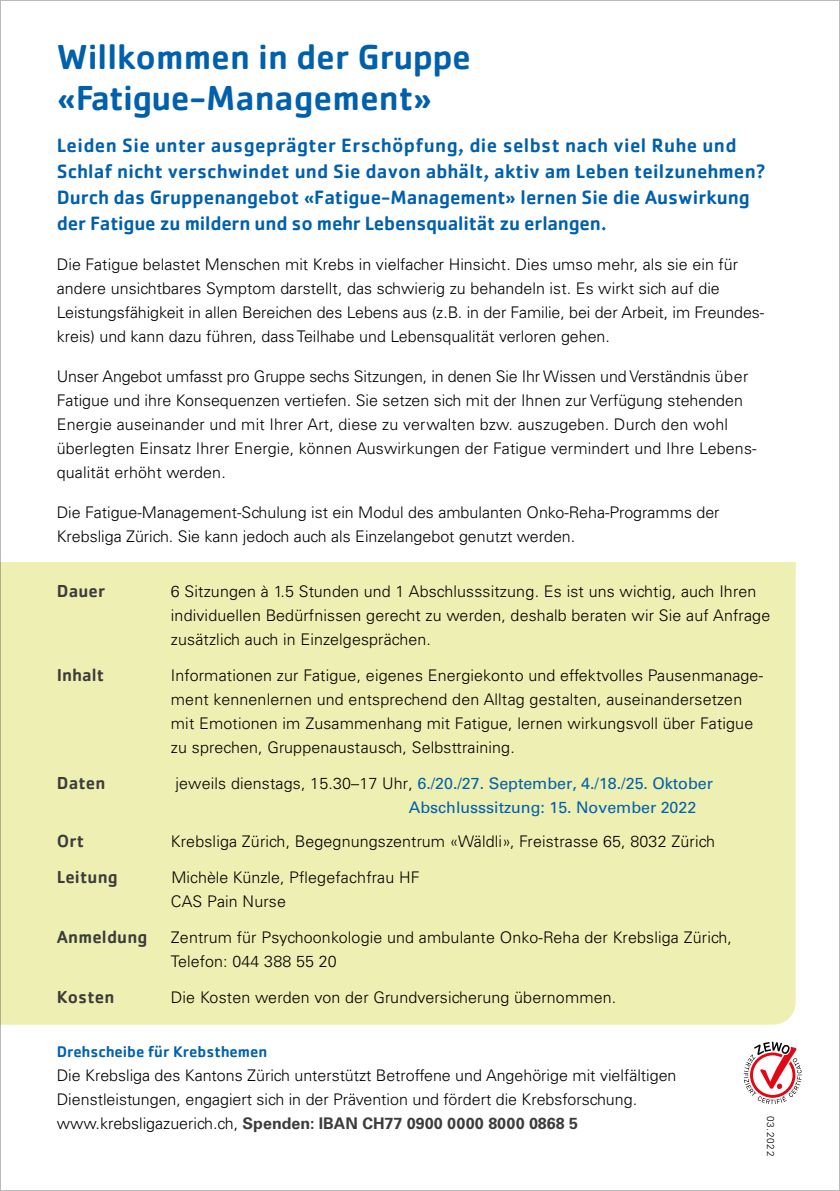
<style>
.page{position:relative;width:840px;height:1191px;background:#fff}
.page>*{position:absolute;margin:0;border:0;box-sizing:border-box;transform-origin:0 0}
.t1{font:500 36px/40px "Cachet";color:#0060ac}
.t2{font:500 20px/26px "Cachet";letter-spacing:.01em;color:#0060ac}
.t3{font:500 18px "Cachet";letter-spacing:.01em;color:#3c3c3b}
.t4{font:300 16px/24px "Univers LT Std";letter-spacing:.005em;color:#000}
.t5{font:16px/24px "Univers LT Std";color:#0060ad}
.t6{font:500 16px "Cachet";color:#0060ac}
.t7{font:300 10px "Univers LT Std";letter-spacing:.065em;color:#000}
.s1{font-weight:300;color:#000}
.s2{color:#0060ac}
.s3{font-weight:700;color:#3c3c3b}
</style>
<div class="page">
<div style="left:2px;top:562px;width:793px;height:462px;background:#eeefb2"></div>
<svg style="left:743px;top:1041px;width:58px;height:63px"></svg>
<h1 class="t1" style="left:57px;top:36px;width:415px">Willkommen in der Gruppe «Fatigue-Management»</h1>
<p class="t2" style="left:57px;top:131px;width:710px">Leiden Sie unter ausgeprägter Erschöpfung, die selbst nach viel Ruhe und Schlaf nicht verschwindet und Sie davon abhält, aktiv am Leben teilzunehmen?<br>Durch das Gruppenangebot «Fatigue-Management» lernen Sie die Auswirkung der Fatigue zu mildern und so mehr Lebensqualität zu erlangen.</p>
<p class="t4" style="left:57px;top:252px;width:708px">Die Fatigue belastet Menschen mit Krebs in vielfacher Hinsicht. Dies umso mehr, als sie ein für andere unsichtbares Symptom darstellt, das schwierig zu behandeln ist. Es wirkt sich auf die Leistungsfähigkeit in allen Bereichen des Lebens aus (z.B. in der Familie, bei der Arbeit, im Freundes&shy;kreis) und kann dazu führen, dass Teilhabe und Lebensqualität verloren gehen.</p>
<p class="t4" style="left:57px;top:364px;width:701px">Unser Angebot umfasst pro Gruppe sechs Sitzungen, in denen Sie Ihr Wissen und Verständnis über Fatigue und ihre Konsequenzen vertiefen. Sie setzen sich mit der Ihnen zur Verfügung stehenden Energie auseinander und mit Ihrer Art, diese zu verwalten bzw. auszugeben. Durch den wohl überlegten Einsatz Ihrer Energie, können Auswirkungen der Fatigue vermindert und Ihre Lebens&shy;qualität erhöht werden.</p>
<p class="t4" style="left:57px;top:500px;width:664px">Die Fatigue-Management-Schulung ist ein Modul des ambulanten Onko-Reha-Programms der<br>Krebsliga Zürich. Sie kann jedoch auch als Einzelangebot genutzt werden.</p>
<p class="t3" style="left:57px;top:580px;width:50px">Dauer</p>
<p class="t4" style="left:171px;top:579px;width:600px">6 Sitzungen à 1.5 Stunden und 1 Abschlusssitzung. Es ist uns wichtig, auch Ihren individuellen Bedürfnissen gerecht zu werden, deshalb beraten wir Sie auf Anfrage zusätzlich auch in Einzelgesprächen.</p>
<p class="t3" style="left:57px;top:664px;width:49px">Inhalt</p>
<p class="t4" style="left:171px;top:663px;width:593px">Informationen zur Fatigue, eigenes Energiekonto und effektvolles Pausenmanage&shy;ment kennenlernen und entsprechend den Alltag gestalten, auseinandersetzen mit Emotionen im Zusammenhang mit Fatigue, lernen wirkungsvoll über Fatigue zu sprechen, Gruppenaustausch, Selbsttraining.</p>
<p class="t5" style="left:408px;top:771px;width:305px;text-indent:-233px"><span class="s1">jeweils dienstags, 15.30–17 Uhr,</span> 6./20./27. September, 4./18./25. Oktober<br><span class="s2">Abschlusssitzung:</span> 15. November <span class="s2">2022</span></p>
<p class="t4" style="left:171px;top:829px;width:545px">Krebsliga Zürich, Begegnungszentrum «Wäldli», Freistrasse 65, 8032 Zürich</p>
<p class="t3" style="left:57px;top:772px;width:50px">Daten</p>
<p class="t3" style="left:57px;top:830px;width:29px">Ort</p>
<p class="t3" style="left:57px;top:866px;width:63px">Leitung</p>
<p class="t4" style="left:171px;top:865px;width:250px">Michèle Künzle, Pflegefachfrau HF<br>CAS Pain Nurse</p>
<p class="t3" style="left:57px;top:926px;width:92px">Anmeldung</p>
<p class="t4" style="left:171px;top:925px;width:562px">Zentrum für Psychoonkologie und ambulante Onko-Reha der Krebsliga Zürich,<br>Telefon: 044 388 55 20</p>
<p class="t3" style="left:57px;top:986px;width:59px">Kosten</p>
<p class="t4" style="left:171px;top:985px;width:447px">Die Kosten werden von der Grundversicherung übernommen.</p>
<p class="t6" style="left:57px;top:1041px;width:212px">Drehscheibe für Krebsthemen</p>
<p class="t4" style="left:57px;top:1063px;width:621px">Die Krebsliga des Kantons Zürich unterstützt Betroffene und Angehörige mit vielfältigen<br>Dienstleistungen, engagiert sich in der Prävention und fördert die Krebsforschung. www.krebsligazuerich.ch, <span class="s3">Spenden: IBAN CH77 0900 0000 8000 0868 5</span></p>
<p class="t7" style="left:776px;top:1116px;width:42px;rotate:90deg">03.2022</p>
</div>
